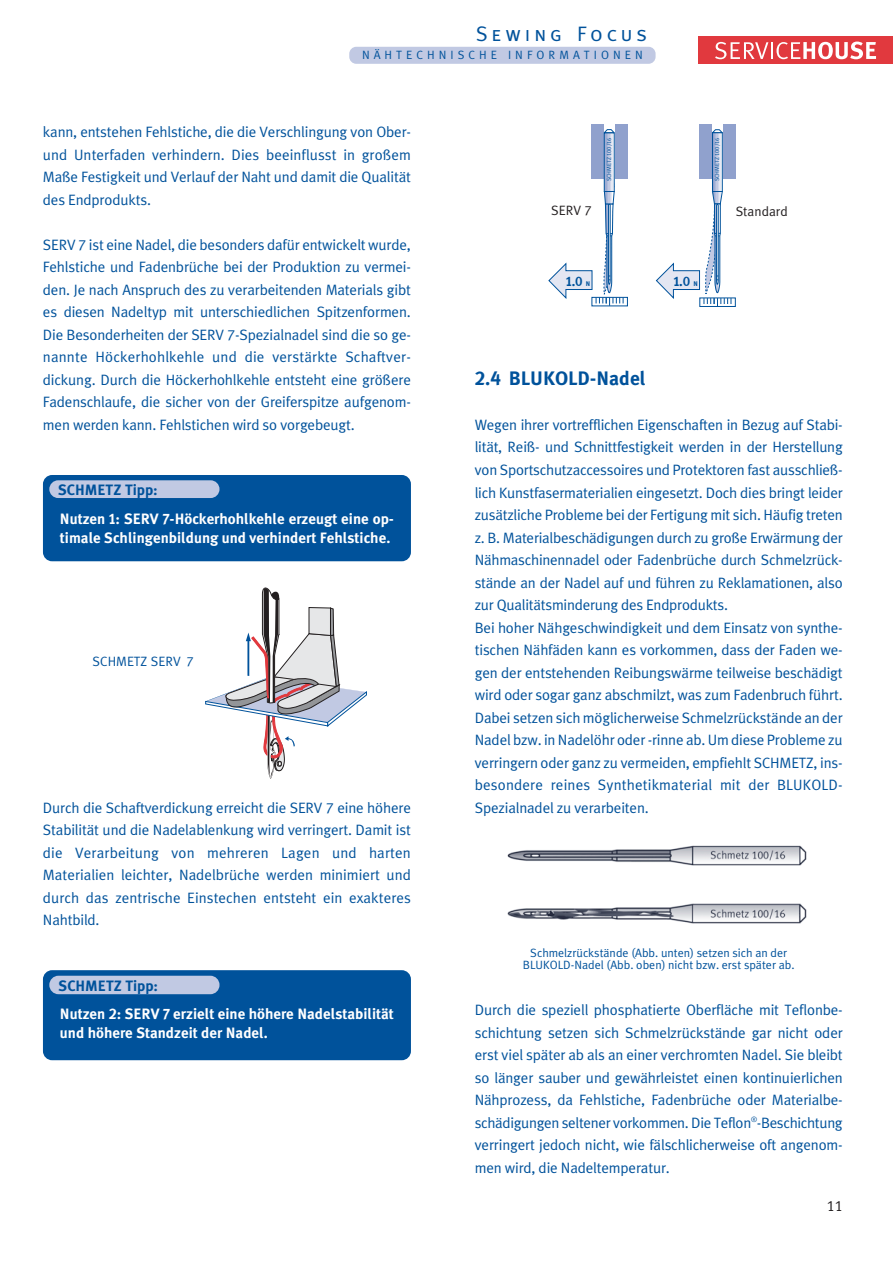
<style>
.page{position:relative;width:893px;height:1262px;background:#fff}
.page>*{position:absolute;margin:0;border:0;box-sizing:border-box;transform-origin:0 0}
.t1{font:21px "Meta Caps";letter-spacing:.185em;color:#00529b}
.t2{font:700 19.5px "Schmetz";color:#00529b}
.t3{font:15px/22.5px "Schmetz Normal";letter-spacing:-.01em;color:#00529b;text-align:justify}
.t4{font:700 15px/18.8px "Schmetz";color:#fff}
.t5{font:700 15px "Schmetz";color:#00529b}
.t6{font:15px "Schmetz Normal";color:#231f20}
.t7{font:13.5px "Schmetz Normal";color:#231f20}
.t8{font:13.5px "Schmetz Normal";color:#00529b}
.t9{font:700 13.5px "Schmetz";color:#00529b}
.t10{font:12px/12px "Schmetz Normal";color:#00529b;text-align:center}
.t11{font:12px "Schmetz Normal";letter-spacing:.335em;color:#00529b}
.t12{font:6px "Schmetz Normal";color:#00529b}
.s1{font-size:6.75px}
</style>
<div class="page">
<div style="left:698px;top:36px;width:194px;height:28px;background:#e1393e"></div>
<svg style="left:715px;top:42px;width:161px;height:17px"></svg>
<div style="left:349px;top:47px;width:306px;height:17px;background:#c1c9e3;border-radius:7px"></div>
<svg style="left:205px;top:587px;width:161px;height:191px"></svg>
<div style="left:43px;top:475px;width:368px;height:86px;background:#00529b;border-radius:9px"></div>
<div style="left:49px;top:480px;width:170px;height:18px;background:#c1c9e3;border-radius:9px"></div>
<div style="left:43px;top:970px;width:368px;height:90px;background:#00529b;border-radius:9px"></div>
<div style="left:49px;top:975px;width:170px;height:19px;background:#c1c9e3;border-radius:9px"></div>
<svg style="left:699px;top:298px;width:36px;height:9px"></svg>
<svg style="left:623px;top:297px;width:4px;height:9px"></svg>
<div style="left:699px;top:124px;width:12px;height:54px;background:#90a1cd"></div>
<div style="left:723px;top:124px;width:12px;height:54px;background:#90a1cd"></div>
<svg style="left:711px;top:128px;width:12px;height:6px"></svg>
<hr style="left:713px;top:133px;width:2px;height:58px;background:#a0aed4">
<hr style="left:715px;top:133px;width:1px;height:58px;background:#b0bbdb">
<hr style="left:716px;top:133px;width:2px;height:58px;background:#c1c9e3">
<hr style="left:718px;top:133px;width:1px;height:58px;background:#d3d8eb">
<hr style="left:719px;top:133px;width:1px;height:58px;background:#e7e9f3">
<div style="left:712px;top:132px;width:10px;height:60px;border:1px solid #00529b"></div>
<div style="left:591px;top:124px;width:12px;height:54px;background:#90a1cd"></div>
<div style="left:615px;top:124px;width:12px;height:54px;background:#90a1cd"></div>
<svg style="left:603px;top:128px;width:12px;height:6px"></svg>
<hr style="left:605px;top:133px;width:2px;height:58px;background:#a0aed4">
<hr style="left:607px;top:133px;width:1px;height:58px;background:#b0bbdb">
<hr style="left:608px;top:133px;width:2px;height:58px;background:#c1c9e3">
<hr style="left:610px;top:133px;width:1px;height:58px;background:#d3d8eb">
<hr style="left:611px;top:133px;width:1px;height:58px;background:#e7e9f3">
<div style="left:604px;top:133px;width:10px;height:59px;border:1px solid #00529b"></div>
<svg style="left:655px;top:183px;width:76px;height:123px"></svg>
<svg style="left:548px;top:184px;width:75px;height:122px"></svg>
<img style="left:507px;top:845px;width:300px;height:79px">
<h1 class="t1" style="left:476px;top:22px;width:172px">Sewing Focus</h1>
<p class="t11" style="left:362px;top:50px;width:282px">NÄHTECHNISCHE INFORMATIONEN</p>
<p class="t3" style="left:43px;top:122px;width:369px">kann, entstehen Fehlstiche, die die Verschlingung von Ober&shy;und Unterfaden verhindern. Dies beeinflusst in großem Maße Festigkeit und Verlauf der Naht und damit die Qualität des Endprodukts.</p>
<p class="t3" style="left:43px;top:234px;width:369px">SERV 7 ist eine Nadel, die besonders dafür entwickelt wurde, Fehlstiche und Fadenbrüche bei der Produktion zu vermei&shy;den. Je nach Anspruch des zu verarbeitenden Materials gibt es diesen Nadeltyp mit unterschiedlichen Spitzenformen.<br>Die Besonderheiten der SERV 7-Spezialnadel sind die so ge&shy;nannte Höckerhohlkehle und die verstärkte Schaftver&shy;dickung. Durch die Höckerhohlkehle entsteht eine größere Fadenschlaufe, die sicher von der Greiferspitze aufgenom&shy;men werden kann. Fehlstichen wird so vorgebeugt.</p>
<p class="t5" style="left:58px;top:484px;width:101px">SCHMETZ Tipp:</p>
<p class="t4" style="left:60px;top:511px;width:335px">Nutzen 1: SERV 7-Höckerhohlkehle erzeugt eine op&shy;timale Schlingenbildung und verhindert Fehlstiche.</p>
<p class="t8" style="left:93px;top:656px;width:102px">SCHMETZ SERV 7</p>
<p class="t3" style="left:43px;top:797px;width:369px">Durch die Schaftverdickung erreicht die SERV 7 eine höhere Stabilität und die Nadelablenkung wird verringert. Damit ist die Verarbeitung von mehreren Lagen und harten Materialien leichter, Nadelbrüche werden minimiert und durch das zentrische Einstechen entsteht ein exakteres Nahtbild.</p>
<p class="t5" style="left:59px;top:979px;width:101px">SCHMETZ Tipp:</p>
<p class="t4" style="left:60px;top:1006px;width:335px">Nutzen 2: SERV 7 erzielt eine höhere Nadelstabilität und höhere Standzeit der Nadel.</p>
<p class="t12" style="left:606px;top:181px;width:46px;rotate:-90deg">SCHMETZ 100/16</p>
<p class="t12" style="left:714px;top:181px;width:46px;rotate:-90deg">SCHMETZ 100/16</p>
<p class="t7" style="left:551px;top:206px;width:42px">SERV 7</p>
<p class="t7" style="left:735px;top:206px;width:54px">Standard</p>
<p class="t9" style="left:566px;top:276px;width:26px">1.0 <span class="s1">N</span></p>
<p class="t9" style="left:673px;top:276px;width:26px">1.0 <span class="s1">N</span></p>
<h2 class="t2" style="left:475px;top:370px;width:173px">2.4 BLUKOLD-Nadel</h2>
<p class="t3" style="left:475px;top:414px;width:369px;text-align:left">Wegen ihrer vortrefflichen Eigenschaften in Bezug auf Stabi&shy;lität, Reiß- und Schnittfestigkeit werden in der Herstellung von Sportschutzaccessoires und Protektoren fast ausschließ&shy;lich Kunstfasermaterialien eingesetzt. Doch dies bringt leider zusätzliche Probleme bei der Fertigung mit sich. Häufig treten z. B. Materialbeschädigungen durch zu große Erwärmung der Nähmaschinennadel oder Fadenbrüche durch Schmelzrück&shy;stände an der Nadel auf und führen zu Reklamationen, also zur Qualitätsminderung des Endprodukts.<br>Bei hoher Nähgeschwindigkeit und dem Einsatz von synthe&shy;tischen Nähfäden kann es vorkommen, dass der Faden we&shy;gen der entstehenden Reibungswärme teilweise beschädigt wird oder sogar ganz abschmilzt, was zum Fadenbruch führt.<br>Dabei setzen sich möglicherweise Schmelzrückstände an der Nadel bzw. in Nadelöhr oder -rinne ab. Um diese Probleme zu verringern oder ganz zu vermeiden, empfiehlt SCHMETZ, ins&shy;besondere reines Synthetikmaterial mit der BLUKOLD-Spezialnadel zu verarbeiten.</p>
<p class="t10" style="left:523px;top:947px;width:273px">Schmelzrückstände (Abb. unten) setzen sich an der<br>BLUKOLD-Nadel (Abb. oben) nicht bzw. erst später ab.</p>
<p class="t3" style="left:475px;top:999px;width:369px">Durch die speziell phosphatierte Oberfläche mit Teflonbe&shy;schichtung setzen sich Schmelzrückstände gar nicht oder erst viel später ab als an einer verchromten Nadel. Sie bleibt so länger sauber und gewährleistet einen kontinuierlichen Nähprozess, da Fehlstiche, Fadenbrüche oder Materialbe&shy;schädigungen seltener vorkommen. Die Teflon<sup>®</sup>-Beschichtung verringert jedoch nicht, wie fälschlicherweise oft angenom&shy;men wird, die Nadeltemperatur.</p>
<p class="t6" style="left:826px;top:1200px;width:18px">11</p>
</div>
